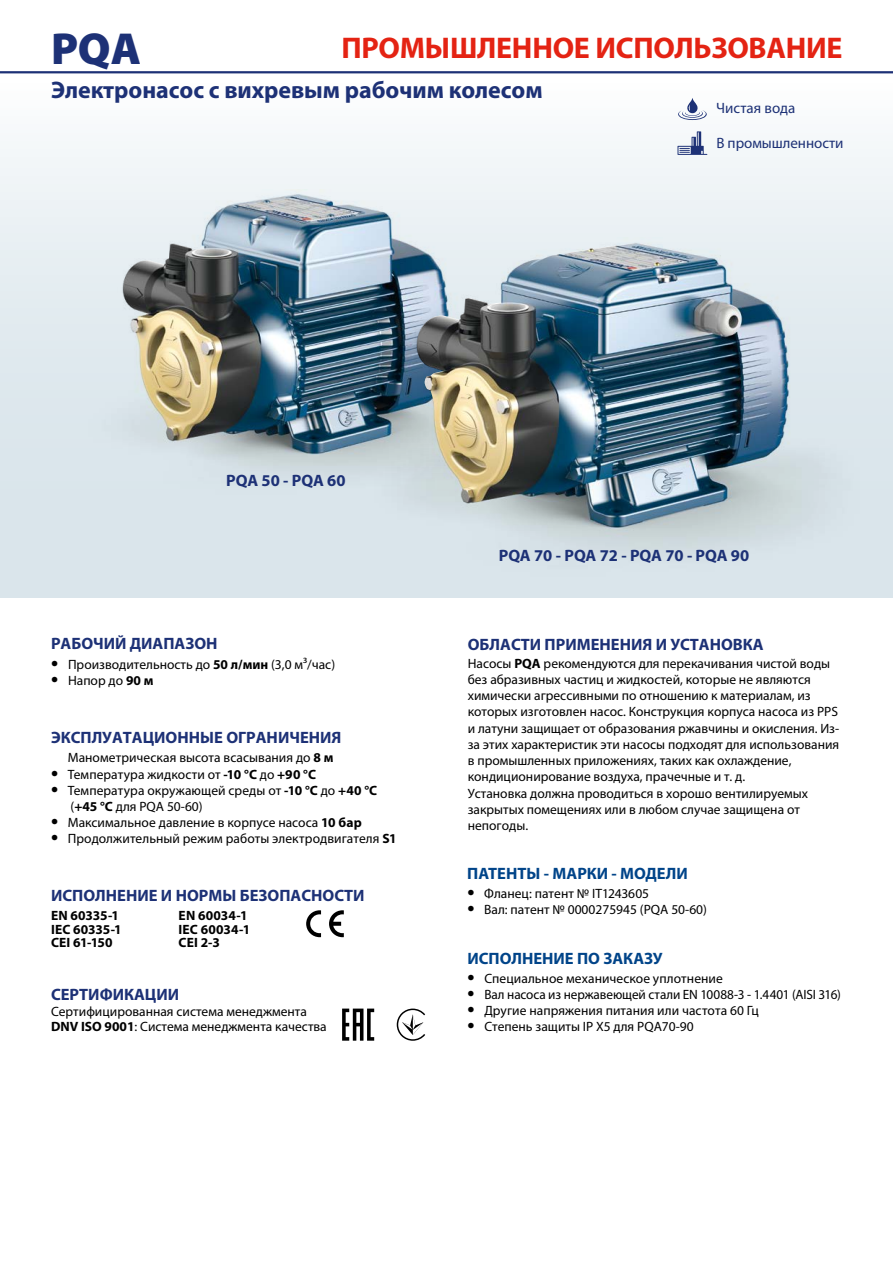
<style>
.page{position:relative;width:893px;height:1263px;background:#fff}
.page>*{position:absolute;margin:0;border:0;box-sizing:border-box;transform-origin:0 0}
.t1{font:900 45px "Myriad Pro";color:#1d3176}
.t2{font:700 30px "Myriad Pro";letter-spacing:-.01em;color:#e42313}
.t3{font:700 24px "Myriad Pro";letter-spacing:-.005em;color:#1d3176}
.t4{font:700 16.5px "Myriad Pro";color:#1d3176}
.t5{font:700 16.5px "Myriad Pro";color:#004489}
.t6{font:15px "Myriad Pro";letter-spacing:-.005em;color:#1d3176}
.t7{font:13.5px/16.2px "Myriad Pro";color:#000}
.t8{font:700 13.5px/13.5px "Myriad Pro";letter-spacing:.005em;color:#000}
.s1{font-weight:700;font-size:21px}
.s2{font-weight:700}
</style>
<div class="page">
<div style="left:0;top:72px;width:893px;height:525px;background:linear-gradient(to bottom,#f7fafb,#d2e0e7)"></div>
<hr style="left:0;top:71px;width:893px;height:2px;background:#1d3176">
<img style="left:43px;top:189px;width:487px;height:325px">
<img style="left:121px;top:194px;width:328px;height:261px">
<img style="left:329px;top:237px;width:551px;height:361px">
<img style="left:416px;top:243px;width:372px;height:285px">
<svg style="left:329px;top:910px;width:15px;height:27px"></svg>
<svg style="left:306px;top:910px;width:15px;height:27px"></svg>
<svg style="left:342px;top:1008px;width:32px;height:33px"></svg>
<svg style="left:397px;top:1008px;width:28px;height:33px"></svg>
<svg style="left:678px;top:98px;width:29px;height:22px"></svg>
<svg style="left:677px;top:131px;width:30px;height:24px"></svg>
<h1 class="t1" style="left:51px;top:18px;width:92px">PQA</h1>
<h2 class="t2" style="left:341px;top:28px;width:503px">ПРОМЫШЛЕННОЕ ИСПОЛЬЗОВАНИЕ</h2>
<h3 class="t3" style="left:51px;top:74px;width:493px">Электронасос с вихревым рабочим колесом</h3>
<p class="t4" style="left:226px;top:470px;width:121px">PQA 50 - PQA 60</p>
<p class="t6" style="left:716px;top:98px;width:81px">Чистая вода</p>
<p class="t6" style="left:716px;top:133px;width:129px">В промышленности</p>
<p class="t4" style="left:51px;top:633px;width:168px">РАБОЧИЙ ДИАПАЗОН</p>
<p class="t7" style="left:51px;top:656px;width:285px"><span class="s1">•</span> Производительность до <span class="s2">50 л/мин</span> (3,0 м³/час)</p>
<p class="t7" style="left:51px;top:672px;width:104px"><span class="s1">•</span> Напор до <span class="s2">90 м</span></p>
<p class="t4" style="left:51px;top:727px;width:292px">ЭКСПЛУАТАЦИОННЫЕ ОГРАНИЧЕНИЯ</p>
<p class="t7" style="left:68px;top:749px;width:267px">Манометрическая высота всасывания до <span class="s2">8 м</span></p>
<p class="t7" style="left:51px;top:766px;width:267px"><span class="s1">•</span> Температура жидкости от <span class="s2">-10 °C</span> до <span class="s2">+90 °C</span></p>
<p class="t7" style="left:71px;top:782px;width:308px;text-indent:-19px"><span class="s1">•</span> Температура окружающей среды от <span class="s2">-10 °C</span> до <span class="s2">+40 °C </span>(<span class="s2">+45 °C</span> для PQA 50-60)</p>
<p class="t7" style="left:51px;top:814px;width:312px"><span class="s1">•</span> Максимальное давление в корпусе насоса <span class="s2">10 бар</span></p>
<p class="t7" style="left:51px;top:830px;width:347px"><span class="s1">•</span> Продолжительный режим работы электродвигателя <span class="s2">S1</span></p>
<p class="t4" style="left:51px;top:885px;width:315px">ИСПОЛНЕНИЕ И НОРМЫ БЕЗОПАСНОСТИ</p>
<p class="t8" style="left:51px;top:909px;width:72px">EN 60335-1<br>IEC 60335-1<br>CEI 61-150</p>
<p class="t8" style="left:179px;top:909px;width:73px">EN 60034-1<br>IEC 60034-1<br>CEI 2-3</p>
<p class="t4" style="left:51px;top:984px;width:130px">СЕРТИФИКАЦИИ</p>
<p class="t7" style="left:51px;top:1004px;width:277px;line-height:15.1px">Сертифицированная система менеджмента<br><span class="s2">DNV ISO 9001</span>: Система менеджмента качества</p>
<p class="t4" style="left:499px;top:544px;width:252px">PQA 70 - PQA 72 - PQA 70 - PQA 90</p>
<p class="t4" style="left:468px;top:634px;width:297px">ОБЛАСТИ ПРИМЕНЕНИЯ И УСТАНОВКА</p>
<p class="t7" style="left:468px;top:655px;width:373px">Насосы <span class="s2">PQA</span> рекомендуются для перекачивания чистой воды без абразивных частиц и жидкостей, которые не являются химически агрессивными по отношению к материалам, из которых изготовлен насос. Конструкция корпуса насоса из PPS и латуни защищает от образования ржавчины и окисления. Из&shy;за этих характеристик эти насосы подходят для использования в промышленных приложениях, таких как охлаждение, кондиционирование воздуха, прачечные и т. д.<br>Установка должна проводиться в хорошо вентилируемых закрытых помещениях или в любом случае защищена от непогоды.</p>
<p class="t5" style="left:467px;top:863px;width:222px">ПАТЕНТЫ - МАРКИ - МОДЕЛИ</p>
<p class="t7" style="left:468px;top:885px;width:183px"><span class="s1">•</span> Фланец: патент № IT1243605</p>
<p class="t7" style="left:468px;top:901px;width:241px"><span class="s1">•</span> Вал: патент № 0000275945 (PQA 50-60)</p>
<p class="t5" style="left:467px;top:948px;width:197px">ИСПОЛНЕНИЕ ПО ЗАКАЗУ</p>
<p class="t7" style="left:468px;top:970px;width:257px"><span class="s1">•</span> Специальное механическое уплотнение</p>
<p class="t7" style="left:468px;top:986px;width:375px"><span class="s1">•</span> Вал насоса из нержавеющей стали EN 10088-3 - 1.4401 (AISI 316)</p>
<p class="t7" style="left:468px;top:1002px;width:293px"><span class="s1">•</span> Другие напряжения питания или частота 60 Гц</p>
<p class="t7" style="left:468px;top:1018px;width:228px"><span class="s1">•</span> Степень защиты IP X5 для PQA70-90</p>
</div>
